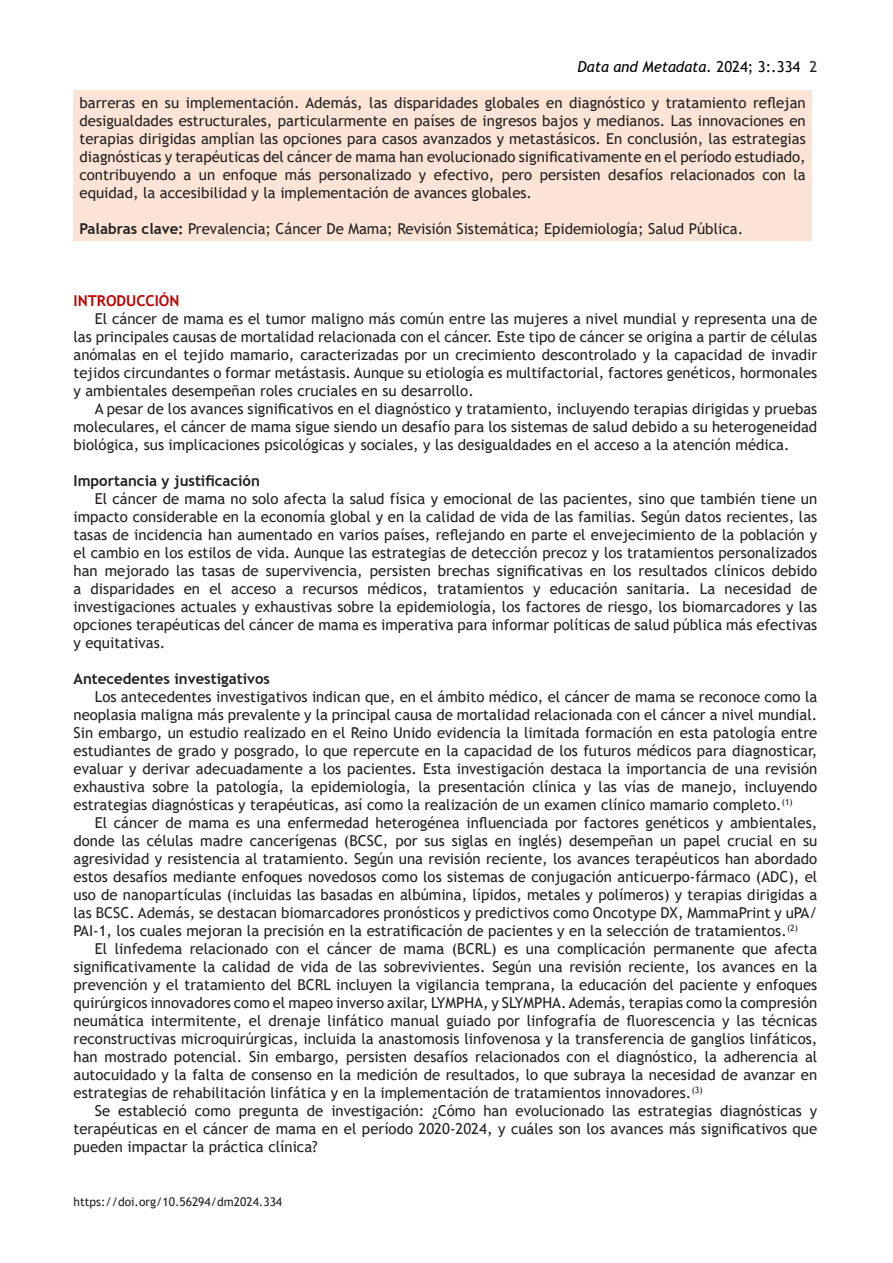
<style>
.page{position:relative;width:893px;height:1263px;background:#fff}
.page>*{position:absolute;margin:0;border:0;box-sizing:border-box;transform-origin:0 0}
.t1{font:15px/18px "Trebuchet MS";color:#231f20;text-align:justify}
.t2{font:700 15px "Trebuchet MS";color:#231f20}
.t3{font:italic 15px "Trebuchet MS";color:#000}
.t4{font:700 15px "Trebuchet MS";color:#be0000}
.t5{font:12px "Trebuchet MS";color:#231f20}
.s1{font-style:normal}
.s2{font-style:normal;color:#231f20}
.s3{font-weight:700}
</style>
<div class="page">
<div style="left:74px;top:90px;width:738px;height:150px;background:#fbe4d5"></div>
<p class="t3" style="left:578px;top:58px;width:241px">Data and Metadata. <span class="s1">2024; 3:.334</span> <span class="s2">2</span></p>
<p class="t1" style="left:80px;top:94px;width:728px">barreras en su implementación. Además, las disparidades globales en diagnóstico y tratamiento reflejan desigualdades estructurales, particularmente en países de ingresos bajos y medianos. Las innovaciones en terapias dirigidas amplían las opciones para casos avanzados y metastásicos. En conclusión, las estrategias diagnósticas y terapéuticas del cáncer de mama han evolucionado significativamente en el período estudiado, contribuyendo a un enfoque más personalizado y efectivo, pero persisten desafíos relacionados con la equidad, la accesibilidad y la implementación de avances globales.</p>
<p class="t1" style="left:80px;top:220px;width:665px"><span class="s3">Palabras clave:</span> Prevalencia; Cáncer De Mama; Revisión Sistemática; Epidemiología; Salud Pública.</p>
<p class="t4" style="left:74px;top:291px;width:107px">INTRODUCCIÓN</p>
<p class="t1" style="left:74px;top:310px;width:745px;text-indent:21px">El cáncer de mama es el tumor maligno más común entre las mujeres a nivel mundial y representa una de las principales causas de mortalidad relacionada con el cáncer. Este tipo de cáncer se origina a partir de células anómalas en el tejido mamario, caracterizadas por un crecimiento descontrolado y la capacidad de invadir tejidos circundantes o formar metástasis. Aunque su etiología es multifactorial, factores genéticos, hormonales y ambientales desempeñan roles cruciales en su desarrollo.</p>
<p class="t1" style="left:74px;top:400px;width:745px;text-indent:21px">A pesar de los avances significativos en el diagnóstico y tratamiento, incluyendo terapias dirigidas y pruebas moleculares, el cáncer de mama sigue siendo un desafío para los sistemas de salud debido a su heterogeneidad biológica, sus implicaciones psicológicas y sociales, y las desigualdades en el acceso a la atención médica.</p>
<p class="t2" style="left:74px;top:471px;width:188px">Importancia y justificación</p>
<p class="t1" style="left:74px;top:490px;width:745px;text-indent:21px">El cáncer de mama no solo afecta la salud física y emocional de las pacientes, sino que también tiene un impacto considerable en la economía global y en la calidad de vida de las familias. Según datos recientes, las tasas de incidencia han aumentado en varios países, reflejando en parte el envejecimiento de la población y el cambio en los estilos de vida. Aunque las estrategias de detección precoz y los tratamientos personalizados han mejorado las tasas de supervivencia, persisten brechas significativas en los resultados clínicos debido a disparidades en el acceso a recursos médicos, tratamientos y educación sanitaria. La necesidad de investigaciones actuales y exhaustivas sobre la epidemiología, los factores de riesgo, los biomarcadores y las opciones terapéuticas del cáncer de mama es imperativa para informar políticas de salud pública más efectivas y equitativas.</p>
<p class="t2" style="left:74px;top:669px;width:198px">Antecedentes investigativos</p>
<p class="t1" style="left:74px;top:688px;width:745px;text-indent:21px">Los antecedentes investigativos indican que, en el ámbito médico, el cáncer de mama se reconoce como la neoplasia maligna más prevalente y la principal causa de mortalidad relacionada con el cáncer a nivel mundial.<br>Sin embargo, un estudio realizado en el Reino Unido evidencia la limitada formación en esta patología entre estudiantes de grado y posgrado, lo que repercute en la capacidad de los futuros médicos para diagnosticar, evaluar y derivar adecuadamente a los pacientes. Esta investigación destaca la importancia de una revisión exhaustiva sobre la patología, la epidemiología, la presentación clínica y las vías de manejo, incluyendo estrategias diagnósticas y terapéuticas, así como la realización de un examen clínico mamario completo.<sup>(1)</sup></p>
<p class="t1" style="left:74px;top:814px;width:745px;text-indent:21px">El cáncer de mama es una enfermedad heterogénea influenciada por factores genéticos y ambientales, donde las células madre cancerígenas (BCSC, por sus siglas en inglés) desempeñan un papel crucial en su agresividad y resistencia al tratamiento. Según una revisión reciente, los avances terapéuticos han abordado estos desafíos mediante enfoques novedosos como los sistemas de conjugación anticuerpo-fármaco (ADC), el uso de nanopartículas (incluidas las basadas en albúmina, lípidos, metales y polímeros) y terapias dirigidas a las BCSC. Además, se destacan biomarcadores pronósticos y predictivos como Oncotype DX, MammaPrint y uPA/ PAI-1, los cuales mejoran la precisión en la estratificación de pacientes y en la selección de tratamientos.<sup>(2)</sup></p>
<p class="t1" style="left:74px;top:940px;width:745px;text-indent:21px">El linfedema relacionado con el cáncer de mama (BCRL) es una complicación permanente que afecta significativamente la calidad de vida de las sobrevivientes. Según una revisión reciente, los avances en la prevención y el tratamiento del BCRL incluyen la vigilancia temprana, la educación del paciente y enfoques quirúrgicos innovadores como el mapeo inverso axilar, LYMPHA, y SLYMPHA. Además, terapias como la compresión neumática intermitente, el drenaje linfático manual guiado por linfografía de fluorescencia y las técnicas reconstructivas microquirúrgicas, incluida la anastomosis linfovenosa y la transferencia de ganglios linfáticos, han mostrado potencial. Sin embargo, persisten desafíos relacionados con el diagnóstico, la adherencia al autocuidado y la falta de consenso en la medición de resultados, lo que subraya la necesidad de avanzar en estrategias de rehabilitación linfática y en la implementación de tratamientos innovadores.<sup>(3)</sup></p>
<p class="t1" style="left:74px;top:1102px;width:745px;text-indent:21px">Se estableció como pregunta de investigación: ¿Cómo han evolucionado las estrategias diagnósticas y terapéuticas en el cáncer de mama en el período 2020-2024, y cuáles son los avances más significativos que pueden impactar la práctica clínica?</p>
<p class="t5" style="left:74px;top:1194px;width:210px">https://doi.org/10.56294/dm2024.334</p>
</div>
